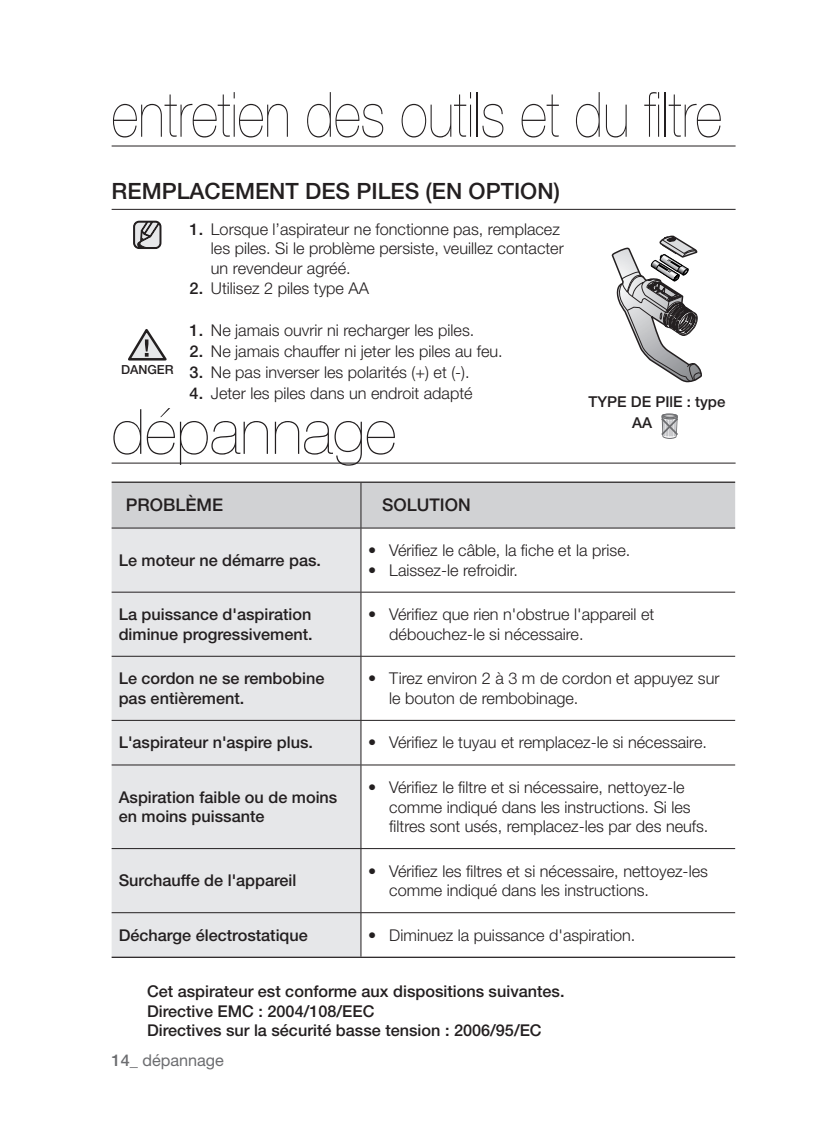
<style>
.page{position:relative;width:820px;height:1139px;background:#fff}
.page>*{position:absolute;margin:0;border:0;box-sizing:border-box;transform-origin:0 0}
.t1{font:200 62.5px "Helvetica Neue LT Pro";color:#231f20;scale:.85 1}
.t2{font:200 62.5px "Helvetica Neue LT Pro";color:#231f20}
.t3{font:500 22.5px "Helvetica Neue LT Pro";color:#231f20}
.t4{font:500 17.5px "Helvetica Neue LT Pro";color:#231f20}
.t5{font:300 16.25px/19.5px "Helvetica Neue LT Pro";color:#231f20}
.t6{font:500 16.25px/19.5px "Helvetica Neue LT Pro";color:#231f20}
.t7{font:16.25px "Helvetica Neue LT Pro";color:#6c6d70}
.t8{font:500 15px/20.5px "Helvetica Neue LT Pro";color:#231f20}
.t9{font:500 12.5px "Helvetica Neue LT Pro";color:#231f20}
.s1{font-weight:500}
</style>
<div class="page">
<hr style="left:112px;top:463px;width:623px;height:1px;background:#231f20">
<div style="left:112px;top:483px;width:623px;height:45px;background:#d1d2d4"></div>
<div style="left:112px;top:529px;width:248px;height:428px;background:#e6e7e9"></div>
<hr style="left:112px;top:481px;width:249px;height:2px;background:#231f20">
<hr style="left:361px;top:481px;width:374px;height:2px;background:#231f20">
<hr style="left:360px;top:483px;width:1px;height:45px;background:#231f20">
<hr style="left:112px;top:528px;width:249px;height:1px;background:#231f20">
<hr style="left:361px;top:528px;width:374px;height:1px;background:#231f20">
<hr style="left:360px;top:528px;width:1px;height:64px;background:#231f20">
<hr style="left:112px;top:592px;width:249px;height:1px;background:#231f20">
<hr style="left:361px;top:592px;width:374px;height:1px;background:#231f20">
<hr style="left:360px;top:592px;width:1px;height:64px;background:#231f20">
<hr style="left:112px;top:656px;width:249px;height:1px;background:#231f20">
<hr style="left:361px;top:656px;width:374px;height:1px;background:#231f20">
<hr style="left:360px;top:656px;width:1px;height:64px;background:#231f20">
<hr style="left:112px;top:720px;width:249px;height:1px;background:#231f20">
<hr style="left:361px;top:720px;width:374px;height:1px;background:#231f20">
<hr style="left:360px;top:721px;width:1px;height:44px;background:#231f20">
<hr style="left:112px;top:764px;width:249px;height:1px;background:#231f20">
<hr style="left:361px;top:764px;width:374px;height:1px;background:#231f20">
<hr style="left:360px;top:765px;width:1px;height:83px;background:#231f20">
<hr style="left:112px;top:848px;width:249px;height:1px;background:#231f20">
<hr style="left:361px;top:848px;width:374px;height:1px;background:#231f20">
<hr style="left:360px;top:849px;width:1px;height:63px;background:#231f20">
<hr style="left:112px;top:912px;width:249px;height:1px;background:#231f20">
<hr style="left:361px;top:912px;width:374px;height:1px;background:#231f20">
<hr style="left:360px;top:913px;width:1px;height:44px;background:#231f20">
<hr style="left:112px;top:957px;width:249px;height:1px;background:#231f20">
<hr style="left:361px;top:957px;width:374px;height:1px;background:#231f20">
<hr style="left:112px;top:146px;width:623px;height:1px;background:#231f20">
<hr style="left:112px;top:209px;width:623px;height:1px;background:#231f20">
<svg style="left:133px;top:220px;width:29px;height:29px"></svg>
<svg style="left:128px;top:329px;width:39px;height:32px"></svg>
<svg style="left:611px;top:236px;width:91px;height:146px"></svg>
<svg style="left:661px;top:413px;width:17px;height:25px"></svg>
<h1 class="t1" style="left:112px;top:78px;width:719px">entretien des outils et du filtre</h1>
<h2 class="t3" style="left:112px;top:177px;width:450px">Remplacement des piles (en option)</h2>
<p class="t5" style="left:211px;top:219px;width:354px;text-indent:-21px"><span class="s1">1.</span> Lorsque l’aspirateur ne fonctionne pas, remplacez les piles. Si le problème persiste, veuillez contacter un revendeur agréé.</p>
<p class="t5" style="left:190px;top:279px;width:181px"><span class="s1">2.</span> Utilisez 2 piles type AA</p>
<p class="t5" style="left:190px;top:320px;width:286px"><span class="s1">1.</span> Ne jamais ouvrir ni recharger les piles.</p>
<p class="t5" style="left:190px;top:341px;width:314px"><span class="s1">2.</span> Ne jamais chauffer ni jeter les piles au feu.</p>
<p class="t5" style="left:190px;top:362px;width:281px"><span class="s1">3.</span> Ne pas inverser les polarités (+) et (-).</p>
<p class="t5" style="left:190px;top:383px;width:284px"><span class="s1">4.</span> Jeter les piles dans un endroit adapté</p>
<p class="t9" style="left:121px;top:362px;width:27px">DANGER</p>
<h1 class="t2" style="left:112px;top:395px;width:286px">dépannage</h1>
<p class="t4" style="left:126px;top:495px;width:13px">PROBLÈME</p>
<p class="t4" style="left:382px;top:495px;width:12px">SOLUTION</p>
<p class="t8" style="left:632px;top:392px;width:95px;text-indent:-44px">TYPE DE PI lE : type<br>AA</p>
<p class="t6" style="left:119px;top:550px;width:204px">Le moteur ne démarre pas.</p>
<p class="t5" style="left:368px;top:540px;width:264px"><span class="s1">•</span> Vérifiez le câble, la fiche et la prise.</p>
<p class="t5" style="left:368px;top:560px;width:151px"><span class="s1">•</span> Laissez-le refroidir.</p>
<p class="t6" style="left:119px;top:604px;width:195px">La puissance d'aspiration diminue progressivement.</p>
<p class="t5" style="left:389px;top:604px;width:266px;text-indent:-21px"><span class="s1">•</span> Vérifiez que rien n'obstrue l'appareil et débouchez-le si nécessaire.</p>
<p class="t6" style="left:119px;top:669px;width:207px">Le cordon ne se rembobine pas entièrement.</p>
<p class="t5" style="left:389px;top:668px;width:332px;text-indent:-21px"><span class="s1">•</span> Tirez environ 2 à 3 m de cordon et appuyez sur le bouton de rembobinage.</p>
<p class="t6" style="left:119px;top:733px;width:196px">L'aspirateur n'aspire plus.</p>
<p class="t5" style="left:368px;top:732px;width:340px"><span class="s1">•</span> Vérifiez le tuyau et remplacez-le si nécessaire.</p>
<p class="t6" style="left:119px;top:787px;width:220px">Aspiration faible ou de moins en moins puissante</p>
<p class="t5" style="left:389px;top:777px;width:321px;text-indent:-21px"><span class="s1">•</span> Vérifiez le filtre et si nécessaire, nettoyez-le comme indiqué dans les instructions. Si les filtres sont usés, remplacez-les par des neufs.</p>
<p class="t6" style="left:119px;top:871px;width:179px">Surchauffe de l'appareil</p>
<p class="t5" style="left:389px;top:861px;width:320px;text-indent:-21px"><span class="s1">•</span> Vérifiez les filtres et si nécessaire, nettoyez-les comme indiqué dans les instructions.</p>
<p class="t6" style="left:119px;top:925px;width:191px">Décharge électrostatique</p>
<p class="t5" style="left:368px;top:925px;width:269px"><span class="s1">•</span> Diminuez la puissance d'aspiration.</p>
<p class="t6" style="left:147px;top:981px;width:419px">Cet aspirateur est conforme aux dispositions suivantes.<br>Directive EM C : 2004/108/EEC<br>Directives sur la sécurité basse tension : 2006/95/EC</p>
<p class="t7" style="left:112px;top:1050px;width:114px"><span class="s1">14_</span> dépannage</p>
</div>
